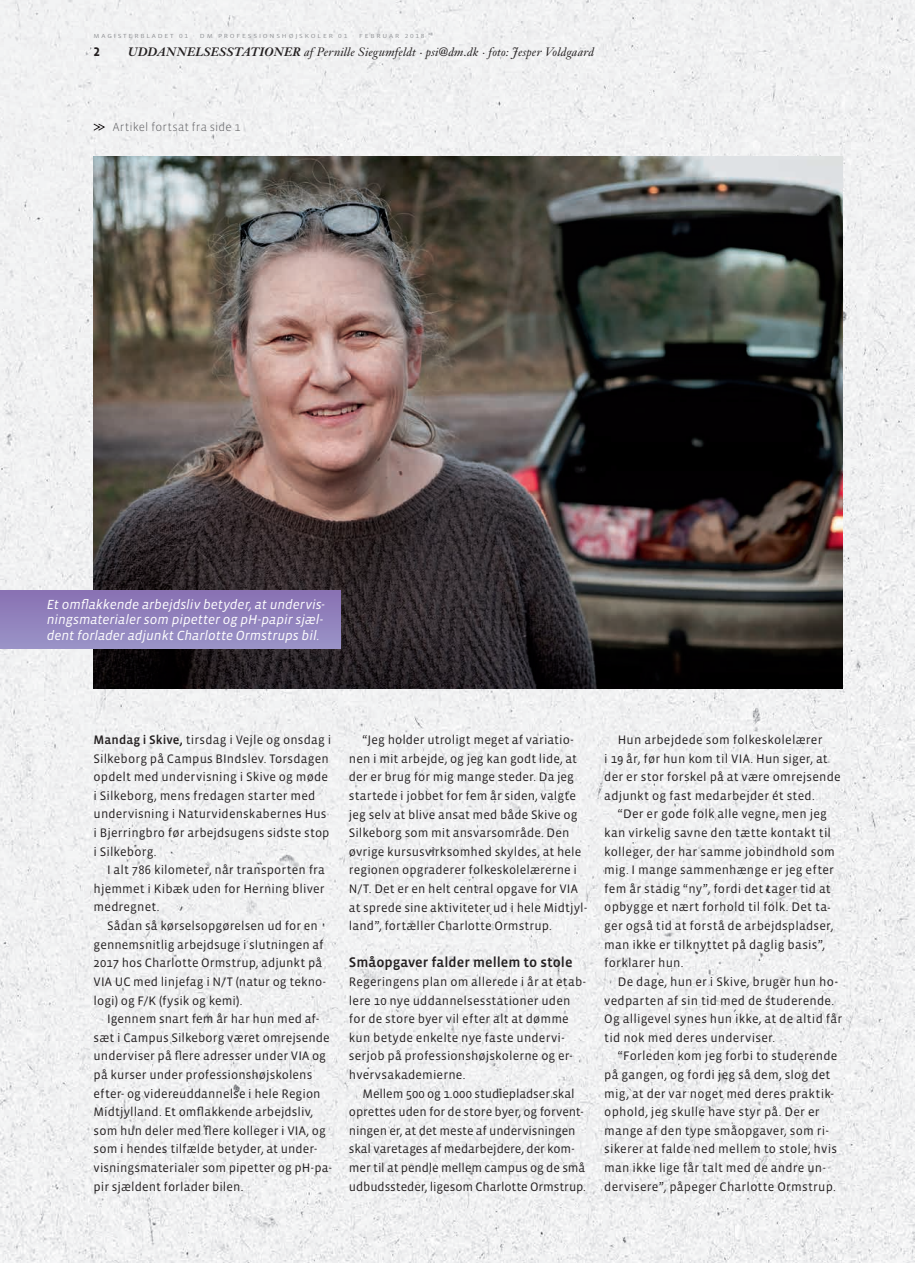
<style>
.page{position:relative;width:915px;height:1263px;background:#fff}
.page>*{position:absolute;margin:0;border:0;box-sizing:border-box;transform-origin:0 0}
.t1{font:500 14.25px "Vista Sans OT";color:#231f20}
.t2{font:italic 13.5px/15.8px "Vista Sans OT";letter-spacing:-.005em;color:#fff}
.t3{font:700 12.75px "Vista Sans OT";color:#231f20}
.t4{font:12.6px/18.6px "Vista Sans OT";letter-spacing:.01em;color:#231f20}
.t5{font:12.6px/18.6px "Vista Sans OT";letter-spacing:-.01em;color:#231f20}
.t6{font:12px "Janson Text Italic Os F";letter-spacing:.015em;color:#231f20}
.t7{font:300 12px "Vista Sans OT";letter-spacing:.015em;color:#636366}
.t8{font:6px "Vista Sans OT";letter-spacing:.25em;color:#939598;scale:1.2 1}
.s1{font-family:"Janson Text Bold Italic Os F"}
.s2{font-weight:500}
</style>
<div class="page">
<img style="left:0;top:0;width:914px;height:1263px">
<svg style="left:93px;top:123px;width:12px;height:8px"></svg>
<img style="left:94px;top:156px;width:748px;height:532px">
<div style="left:0;top:591px;width:340px;height:58px;background:linear-gradient(to bottom,#8971b3,#9a93c7)"></div>
<p class="t8" style="left:94px;top:33px;width:277px">MAGISTERBLADET 01 · DM PROFESSIONSHØJSKOLER 01 · FEBRUAR 2018</p>
<p class="t6" style="left:128px;top:45px;width:467px"><span class="s1">UDDANNELSESSTATIONER</span> af Pernille Siegumfeldt · psi@dm.dk · foto: Jesper Voldgaard</p>
<p class="t3" style="left:94px;top:45px;width:8px">2</p>
<p class="t7" style="left:113px;top:120px;width:129px">Artikel fortsat fra side 1</p>
<p class="t2" style="left:47px;top:596px;width:279px">Et omflakkende arbejdsliv betyder, at undervis&shy;ningsmaterialer som pipetter og pH-papir sjæl&shy;dent forlader adjunkt Charlotte Ormstrups bil.</p>
<p class="t4" style="left:94px;top:731px;width:239px"><span class="s2">Mandag i Skive,</span> tirsdag i Vejle og onsdag i Silkeborg på Campus BIndslev. Torsdagen opdelt med undervisning i Skive og møde i Silkeborg, mens fredagen starter med undervisning i Naturvidenskabernes Hus i Bjerringbro før arbejdsugens sidste stop i Silkeborg.</p>
<p class="t4" style="left:94px;top:861px;width:233px;text-align:justify;text-indent:13px">I alt 786 kilometer, når transporten fra hjemmet i Kibæk uden for Herning bliver medregnet.</p>
<p class="t4" style="left:94px;top:917px;width:234px;text-indent:13px">Sådan så kørselsopgørelsen ud for en gennemsnitlig arbejdsuge i slutningen af 2017 hos Charlotte Ormstrup, adjunkt på VIA UC med linjefag i N/T (natur og tekno&shy;logi) og F/K (fysik og kemi).</p>
<p class="t4" style="left:94px;top:1010px;width:240px;text-indent:13px">Igennem snart fem år har hun med af&shy;sæt i Campus Silkeborg været omrejsende underviser på flere adresser under VIA og på kurser under professionshøjskolens efter- og videreuddannelse i hele Region Midtjylland. Et omflakkende arbejdsliv, som hun deler med flere kolleger i VIA, og som i hendes tilfælde betyder, at under&shy;visningsmaterialer som pipetter og pH-pa&shy;pir sjældent forlader bilen.</p>
<p class="t4" style="left:349px;top:731px;width:240px;text-indent:14px">“Jeg holder utroligt meget af variatio&shy;nen i mit arbejde, og jeg kan godt lide, at der er brug for mig mange steder. Da jeg startede i jobbet for fem år siden, valgte jeg selv at blive ansat med både Skive og Silkeborg som mit ansvarsområde. Den øvrige kursusvirksomhed skyldes, at hele regionen opgraderer folkeskolelærerne i N/T. Det er en helt central opgave for VIA at sprede sine aktiviteter ud i hele Midtjyl&shy;land”, fortæller Charlotte Ormstrup.</p>
<p class="t1" style="left:349px;top:955px;width:225px">Småopgaver falder mellem to stole</p>
<p class="t4" style="left:349px;top:973px;width:238px">Regeringens plan om allerede i år at etab&shy;lere 10 nye uddannelsesstationer uden for de store byer vil efter alt at dømme kun betyde enkelte nye faste undervi&shy;serjob på professionshøjskolerne og er&shy;hvervsakademierne.</p>
<p class="t5" style="left:349px;top:1084px;width:238px;text-indent:13px">Mellem 500 og 1.000 studiepladser skal oprettes uden for de store byer, og forvent&shy;ningen er, at det meste af undervisningen skal varetages af medarbejdere, der kom&shy;mer til at pendle mellem campus og de små udbudssteder, ligesom Charlotte Ormstrup.</p>
<p class="t4" style="left:604px;top:731px;width:238px;text-indent:13px">Hun arbejdede som folkeskolelærer<br>i 19 år, før hun kom til VIA. Hun siger, at der er stor forskel på at være omrejsende adjunkt og fast medarbejder ét sted.</p>
<p class="t4" style="left:604px;top:805px;width:232px;text-indent:14px">“Der er gode folk alle vegne, men jeg kan virkelig savne den tætte kontakt til kolleger, der har samme jobindhold som mig. I mange sammenhænge er jeg efter fem år stadig “ny”, fordi det tager tid at opbygge et nært forhold til folk. Det ta&shy;ger også tid at forstå de arbejdspladser, man ikke er tilknyttet på daglig basis”, forklarer hun.</p>
<p class="t4" style="left:604px;top:972px;width:239px;text-indent:13px">De dage, hun er i Skive, bruger hun ho&shy;vedparten af sin tid med de studerende.<br>Og alligevel synes hun ikke, at de altid får tid nok med deres underviser.</p>
<p class="t4" style="left:604px;top:1047px;width:234px;text-indent:13px">“Forleden kom jeg forbi to studerende på gangen, og fordi jeg så dem, slog det mig, at der var noget med deres praktik&shy;ophold, jeg skulle have styr på. Der er mange af den type småopgaver, som ri&shy;sikerer at falde ned mellem to stole, hvis man ikke lige får talt med de andre un&shy;dervisere”, påpeger Charlotte Ormstrup.</p>
</div>
